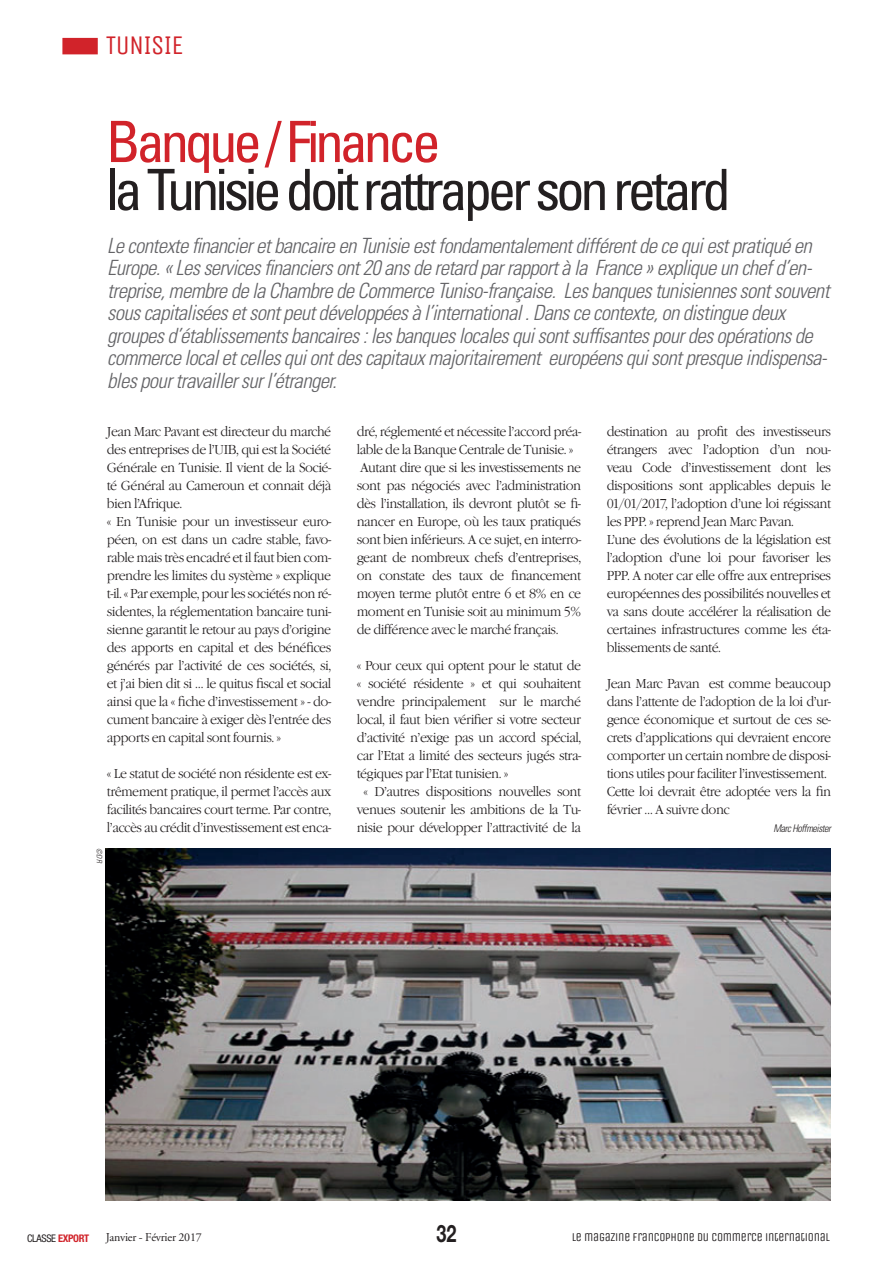
<style>
.page{position:relative;width:893px;height:1263px;background:#fff}
.page>*{position:absolute;margin:0;border:0;box-sizing:border-box;transform-origin:0 0}
.t1{font:condensed 57px "Univers";letter-spacing:-.075em;color:#231f20}
.t2{font:condensed 57px "Univers";letter-spacing:-.075em;color:#d1232a}
.t3{font:27px "Unica One";letter-spacing:-.025em;color:#d1232a}
.t4{font:700 24px "Helvetica Neue";color:#231f20;scale:.75 1}
.t5{font:italic 300 condensed 21px/22.5px "Univers";letter-spacing:-.03em;color:#636366}
.t6{font:300 13.5px/18px "Garamond Itc T";letter-spacing:-.04em;color:#231f20;scale:.95 1}
.t7{font:12px "Unica One";letter-spacing:-.02em;color:#231f20}
.t8{font:12px "Adobe Garamond";letter-spacing:-.02em;color:#231f20}
.t9{font:italic 300 condensed 10.5px "Univers";letter-spacing:-.04em;color:#231f20;scale:.95 1}
.t10{font:condensed 10.5px "Helvetica Neue";letter-spacing:-.03em;color:#231f20}
.t11{font:italic 300 condensed 7.5px "Univers";color:#231f20}
.s1{font-weight:700;color:#d1232a}
</style>
<div class="page">
<img style="left:106px;top:848px;width:724px;height:352px">
<div style="left:62px;top:38px;width:36px;height:16px;background:#d1232a"></div>
<h2 class="t3" style="left:106px;top:30px;width:79px">TUNISIE</h2>
<h1 class="t2" style="left:106px;top:106px;width:336px">Banque / Finance</h1>
<h1 class="t1" style="left:106px;top:154px;width:626px">la Tunisie doit rattraper son retard</h1>
<p class="t5" style="left:107px;top:234px;width:724px">Le contexte financier et bancaire en Tunisie est fondamentalement différent de ce qui est pratiqué en Europe. « Les services financiers ont 20 ans de retard par rapport à la France » explique un chef d’en&shy;treprise, membre de la Chambre de Commerce Tuniso-française. Les banques tunisiennes sont souvent sous capitalisées et sont peut développées à l’international . Dans ce contexte, on distingue deux groupes d’établissements bancaires : les banques locales qui sont suffisantes pour des opérations de commerce local et celles qui ont des capitaux majoritairement européens qui sont presque indispensa&shy;bles pour travailler sur l’étranger.</p>
<p class="t6" style="left:107px;top:422px;width:238px">Jean Marc Pavant est directeur du marché des entreprises de l’UIB, qui est la Société Générale en Tunisie. Il vient de la Socié&shy;té Général au Cameroun et connait déjà bien l’Afrique.<br>« En Tunisie pour un investisseur euro&shy;péen, on est dans un cadre stable, favo&shy;rable mais très encadré et il faut bien com&shy;prendre les limites du système » explique t-il. « Par exemple, pour les sociétés non ré&shy;sidentes, la réglementation bancaire tuni&shy;sienne garantit le retour au pays d’origine des apports en capital et des bénéfices générés par l’activité de ces sociétés, si, et j’ai bien dit si … le quitus fiscal et social ainsi que la « fiche d’investissement » - do&shy;cument bancaire à exiger dès l’entrée des apports en capital sont fournis. »</p>
<p class="t6" style="left:107px;top:764px;width:238px;text-align:justify">« Le statut de société non résidente est ex&shy;trêmement pratique, il permet l’accès aux facilités bancaires court terme. Par contre, l’accès au crédit d’investissement est enca-</p>
<p class="t6" style="left:607px;top:422px;width:238px">destination au profit des investisseurs étrangers avec l’adoption d’un nou&shy;veau Code d’investissement dont les dispositions sont applicables depuis le 01/01/2017, l’adoption d’une loi régissant les PPP. » reprend Jean Marc Pavan.<br>L’une des évolutions de la législation est l’adoption d’une loi pour favoriser les PPP. A noter car elle offre aux entreprises européennes des possibilités nouvelles et va sans doute accélérer la réalisation de certaines infrastructures comme les éta&shy;blissements de santé.</p>
<p class="t6" style="left:607px;top:674px;width:238px">Jean Marc Pavan est comme beaucoup dans l’attente de l’adoption de la loi d’ur&shy;gence économique et surtout de ces se&shy;crets d’applications qui devraient encore comporter un certain nombre de disposi&shy;tions utiles pour faciliter l’investissement.<br>Cette loi devrait être adoptée vers la fin février … A suivre donc</p>
<p class="t9" style="left:773px;top:822px;width:62px">Marc Hoffmeister</p>
<p class="t6" style="left:357px;top:422px;width:238px">dré, réglementé et nécessite l’accord préa&shy;lable de la Banque Centrale de Tunisie. » Autant dire que si les investissements ne sont pas négociés avec l’administration dès l’installation, ils devront plutôt se fi&shy;nancer en Europe, où les taux pratiqués sont bien inférieurs. A ce sujet, en interro&shy;geant de nombreux chefs d’entreprises, on constate des taux de financement moyen terme plutôt entre 6 et 8% en ce moment en Tunisie soit au minimum 5% de différence avec le marché français.</p>
<p class="t6" style="left:357px;top:656px;width:238px">« Pour ceux qui optent pour le statut de</p>
<p class="t6" style="left:357px;top:674px;width:238px">« société résidente » et qui souhaitent</p>
<p class="t6" style="left:357px;top:692px;width:238px">vendre principalement sur le marché</p>
<p class="t6" style="left:357px;top:710px;width:238px">local, il faut bien vérifier si votre secteur</p>
<p class="t6" style="left:357px;top:728px;width:238px">d’activité n’exige pas un accord spécial,</p>
<p class="t6" style="left:357px;top:746px;width:238px">car l’Etat a limité des secteurs jugés stra-</p>
<p class="t6" style="left:357px;top:764px;width:161px">tégiques par l’Etat tunisien. »</p>
<p class="t6" style="left:363px;top:782px;width:231px">« D’autres dispositions nouvelles sont</p>
<p class="t6" style="left:357px;top:800px;width:238px">venues soutenir les ambitions de la Tu-</p>
<p class="t6" style="left:357px;top:818px;width:238px">nisie pour développer l’attractivité de la</p>
<p class="t11" style="left:104px;top:848px;width:16px;rotate:90deg">©DR</p>
<p class="t10" style="left:27px;top:1232px;width:64px">CLASSE <span class="s1">EXPORT</span></p>
<p class="t8" style="left:106px;top:1231px;width:97px">Janvier - Février 2017</p>
<h3 class="t4" style="left:436px;top:1218px;width:28px">32</h3>
<p class="t7" style="left:572px;top:1230px;width:260px">LE MAGAZINE FRANCOPHONE DU COMMERCE INTERNATIONAL</p>
</div>
